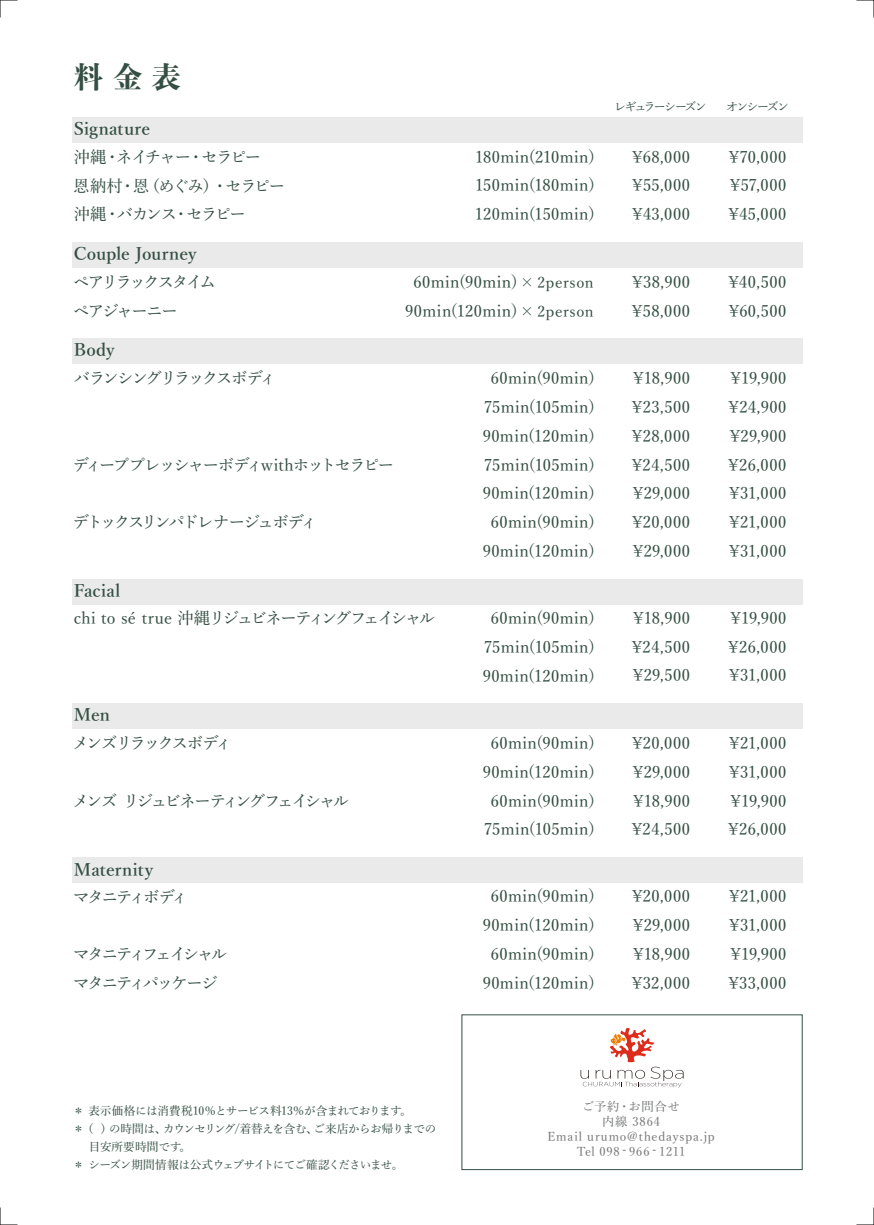
<style>
.page{position:relative;width:874px;height:1225px;background:#fff}
.page>*{position:absolute;margin:0;border:0;box-sizing:border-box;transform-origin:0 0}
.t1{font:800 29.6px "Yu Min";color:#344f43}
.t2{font:600 17.2px "Yu Min";letter-spacing:.015em;color:#344f43}
.t3{font:500 16.4px/29px "Yu Min";letter-spacing:.025em;color:#344f43}
.t4{font:500 16.4px/29px "Yu Min";letter-spacing:-.1em;color:#344f43}
.t5{font:500 16.4px/29px "Yu Min";letter-spacing:-.12em;color:#344f43}
.t6{font:500 16.4px "Yu Min";letter-spacing:-.085em;color:#344f43}
.t7{font:500 16.4px/29px "Yu Min";letter-spacing:-.125em;color:#344f43}
.t8{font:500 16.4px "Yu Min";letter-spacing:-.15em;color:#344f43}
.t9{font:500 16.4px "Yu Min";letter-spacing:-.135em;color:#344f43}
.t10{font:500 16.4px "Yu Min";letter-spacing:-.13em;color:#344f43}
.t11{font:500 12.2px/14.8px "Yu Min";letter-spacing:.07em;color:#767777;text-align:center}
.t12{font:500 12px "Yu Min";letter-spacing:-.145em;color:#344f43}
.t13{font:500 11.6px "Yu Min";letter-spacing:-.04em;color:#344f43}
.t14{font:500 11.6px "Yu Min";letter-spacing:-.02em;color:#344f43}
.t15{font:500 11.6px "Yu Min";letter-spacing:-.07em;color:#344f43}
.t16{font:500 11.6px "Yu Min";color:#344f43}
.s1{font-size:15.2px}
</style>
<div class="page">
<div style="left:72px;top:117px;width:729px;height:25px;background:#eaeaea"></div>
<div style="left:72px;top:242px;width:729px;height:25px;background:#eaeaea"></div>
<div style="left:72px;top:338px;width:729px;height:25px;background:#eaeaea"></div>
<div style="left:72px;top:579px;width:729px;height:25px;background:#eaeaea"></div>
<div style="left:72px;top:703px;width:729px;height:25px;background:#eaeaea"></div>
<div style="left:72px;top:857px;width:729px;height:26px;background:#eaeaea"></div>
<svg style="left:580px;top:1028px;width:103px;height:59px"></svg>
<svg style="left:0;top:1207px;width:18px;height:18px"></svg>
<svg style="left:0;top:0;width:18px;height:18px"></svg>
<svg style="left:856px;top:0;width:17px;height:1px"></svg>
<svg style="left:856px;top:1224px;width:17px;height:1px"></svg>
<h1 class="t1" style="left:74px;top:54px;width:109px">料金表</h1>
<p class="t2" style="left:74px;top:119px;width:78px">Signature</p>
<p class="t12" style="left:613px;top:95px;width:94px">レギュラーシーズン</p>
<p class="t12" style="left:725px;top:95px;width:64px">オンシーズン</p>
<p class="t4" style="left:73px;top:141px;width:213px">沖縄・ネイチャー・セラピー<br>恩納村・恩（めぐみ）・セラピー</p>
<p class="t3" style="left:475px;top:140px;width:121px">180min(210min)<br>150min(180min)</p>
<p class="t3" style="left:631px;top:140px;width:59px">¥68,000 ¥55,000</p>
<p class="t3" style="left:728px;top:140px;width:59px">¥70,000 ¥57,000</p>
<p class="t4" style="left:74px;top:198px;width:173px">沖縄・バカンス・セラピー</p>
<p class="t3" style="left:474px;top:198px;width:121px">120min(150min)</p>
<p class="t3" style="left:632px;top:198px;width:59px">¥43,000</p>
<p class="t3" style="left:728px;top:198px;width:59px">¥45,000</p>
<p class="t2" style="left:74px;top:244px;width:124px">Couple Journey</p>
<p class="t5" style="left:73px;top:266px;width:144px">ペアリラックスタイムペアジャーニー</p>
<p class="t3" style="left:405px;top:265px;width:190px;text-align:center">60min(90min)<span class="s1">× 2person<br></span>90min(120min)<span class="s1">× 2person</span></p>
<p class="t3" style="left:631px;top:265px;width:60px">¥38,900 ¥58,000</p>
<p class="t3" style="left:728px;top:265px;width:59px">¥40,500 ¥60,500</p>
<p class="t2" style="left:74px;top:340px;width:42px">Body</p>
<p class="t5" style="left:74px;top:362px;width:204px">バランシングリラックスボディ</p>
<p class="t3" style="left:484px;top:362px;width:112px;text-align:center">60min(90min)<br>75min(105min)</p>
<p class="t3" style="left:631px;top:362px;width:60px">¥18,900 ¥23,500</p>
<p class="t3" style="left:728px;top:362px;width:59px">¥19,900 ¥24,900</p>
<p class="t3" style="left:482px;top:419px;width:114px">90min(120min)</p>
<p class="t3" style="left:631px;top:419px;width:60px">¥28,000</p>
<p class="t3" style="left:729px;top:419px;width:58px">¥29,900</p>
<p class="t4" style="left:73px;top:448px;width:323px">ディーププレッシャーボディwithホットセラピー</p>
<p class="t9" style="left:73px;top:507px;width:246px">デトックスリンパドレナージュボディ</p>
<p class="t3" style="left:482px;top:448px;width:114px;text-align:center">75min(105min)<br>90min(120min)<br>60min(90min)<br>90min(120min)</p>
<p class="t3" style="left:631px;top:448px;width:60px;text-align:justify">¥24,500 ¥29,000 ¥20,000 ¥29,000</p>
<p class="t3" style="left:728px;top:448px;width:60px;text-align:justify">¥26,000 ¥31,000 ¥21,000 ¥31,000</p>
<p class="t2" style="left:74px;top:581px;width:48px">Facial</p>
<p class="t6" style="left:74px;top:603px;width:363px">chi to sé true 沖縄リジュビネーティングフェイシャル</p>
<p class="t3" style="left:482px;top:602px;width:114px;text-align:center">60min(90min)<br>75min(105min)<br>90min(120min)</p>
<p class="t3" style="left:631px;top:602px;width:60px;text-align:justify">¥18,900 ¥24,500 ¥29,500</p>
<p class="t3" style="left:728px;top:602px;width:60px;text-align:justify">¥19,900 ¥26,000 ¥31,000</p>
<p class="t2" style="left:74px;top:705px;width:38px">Men</p>
<p class="t10" style="left:72px;top:728px;width:161px">メンズリラックスボディ</p>
<p class="t3" style="left:482px;top:726px;width:114px;text-align:center">60min(90min)<br>90min(120min)</p>
<p class="t3" style="left:631px;top:726px;width:59px">¥20,000 ¥29,000</p>
<p class="t3" style="left:728px;top:726px;width:59px">¥21,000 ¥31,000</p>
<p class="t8" style="left:72px;top:785px;width:278px">メンズ リジュビネーティングフェイシャル</p>
<p class="t3" style="left:484px;top:784px;width:112px;text-align:center">60min(90min)<br>75min(105min)</p>
<p class="t3" style="left:631px;top:784px;width:60px">¥18,900 ¥24,500</p>
<p class="t3" style="left:728px;top:784px;width:60px">¥19,900 ¥26,000</p>
<p class="t2" style="left:74px;top:859px;width:81px">Maternity</p>
<p class="t7" style="left:73px;top:880px;width:116px">マタニティボディ</p>
<p class="t7" style="left:73px;top:938px;width:156px">マタニティフェイシャルマタニティパッケージ</p>
<p class="t3" style="left:482px;top:880px;width:114px;text-align:center">60min(90min)<br>90min(120min)<br>60min(90min)<br>90min(120min)</p>
<p class="t3" style="left:631px;top:880px;width:60px;text-align:justify">¥20,000 ¥29,000 ¥18,900 ¥32,000</p>
<p class="t3" style="left:728px;top:880px;width:59px;text-align:justify">¥21,000 ¥31,000 ¥19,900 ¥33,000</p>
<p class="t14" style="left:73px;top:1099px;width:340px">＊ 表示価格には消費税10％とサービス料13％が含まれております。</p>
<p class="t13" style="left:73px;top:1117px;width:365px">＊（ ）の時間は、カウンセリング/着替えを含む、ご来店からお帰りまでの</p>
<p class="t16" style="left:89px;top:1135px;width:104px">目安所要時間です。</p>
<p class="t15" style="left:73px;top:1153px;width:332px">＊ シーズン期間情報は公式ウェブサイトにてご確認くださいませ。</p>
<p class="t11" style="left:547px;top:1098px;width:169px">ご予約・お問合せ<br>内線 3864<br>Email urumo@thedayspa.jp<br>Tel 098 - 966 - 1211</p>
</div>
